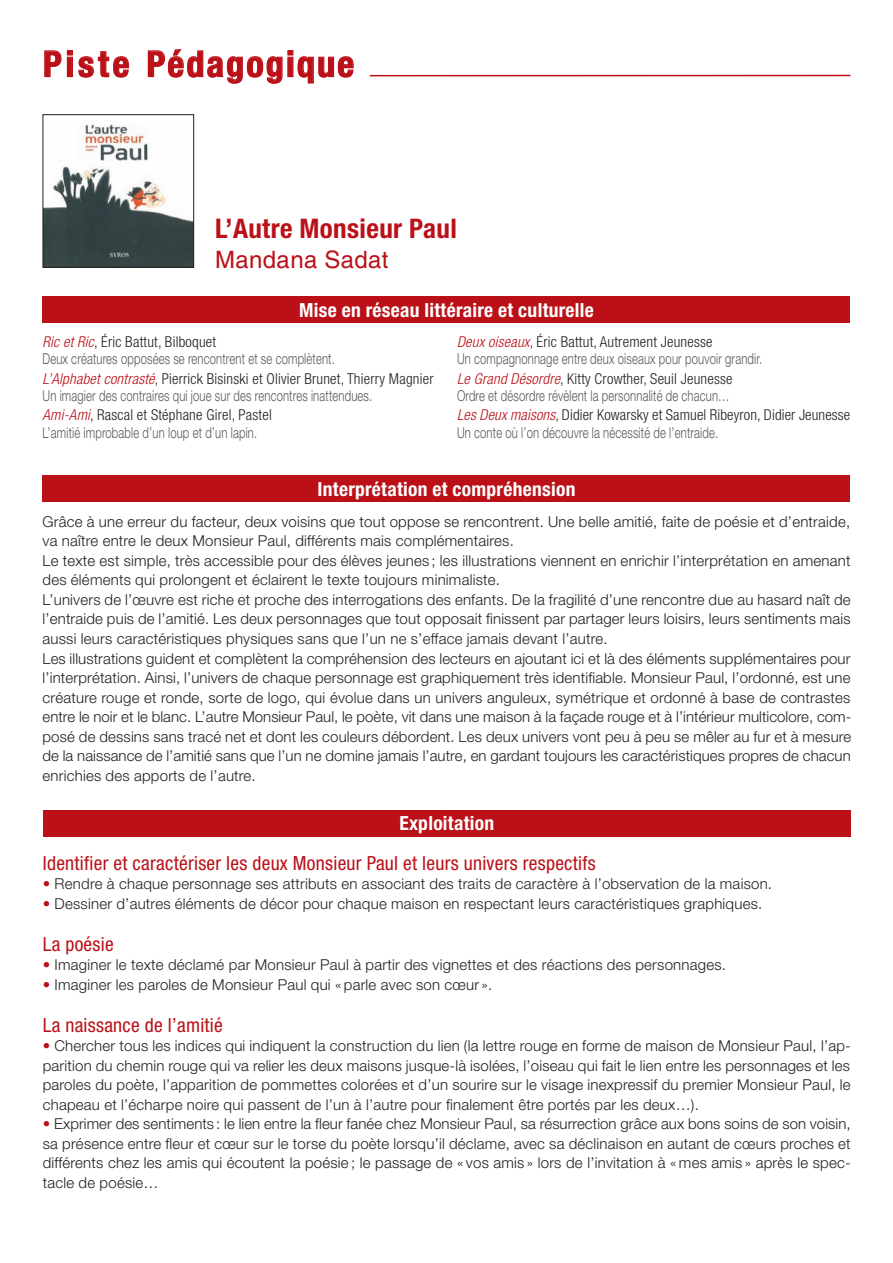
<style>
.page{position:relative;width:893px;height:1263px;background:#fff}
.page>*{position:absolute;margin:0;border:0;box-sizing:border-box;transform-origin:0 0}
.t1{font:700 condensed 36px "Helvetica Neue";letter-spacing:.06em;color:#bb1018}
.t2{font:700 condensed 27px "Helvetica Neue";letter-spacing:.015em;color:#bb1018}
.t3{font:24px "Helvetica";letter-spacing:.015em;color:#bb1018}
.t4{font:condensed 19.5px "Helvetica Neue";letter-spacing:.015em;color:#bb1018}
.t5{font:700 condensed 19.5px "Helvetica Neue";letter-spacing:.015em;color:#fff}
.t6{font:300 15px/19.5px "Helvetica Neue";letter-spacing:.015em;color:#231f20;text-align:justify}
.t7{font:300 15px/17.2px "Helvetica Neue";letter-spacing:.015em;color:#57585a;scale:.75 1}
.t8{font:300 condensed 15px/17.2px "Helvetica Neue";letter-spacing:.01em;color:#231f20}
.s1{font-style:italic;font-stretch:condensed;color:#bb1018}
.s2{font-stretch:condensed;color:#231f20}
.s3{font-style:italic;color:#bb1018}
.s4{font-stretch:normal;color:#57585a}
.s5{color:#bb1018}
</style>
<div class="page">
<img style="left:45px;top:118px;width:147px;height:148px">
<div style="left:43px;top:114px;width:151px;height:154px;border:1px solid #231f20"></div>
<div style="left:43px;top:296px;width:807px;height:27px;background:#bb1018"></div>
<div style="left:43px;top:475px;width:807px;height:27px;background:#bb1018"></div>
<hr style="left:370px;top:75px;width:480px;height:1px;background:#bb1018">
<div style="left:43px;top:810px;width:808px;height:26px;background:#bb1018"></div>
<h1 class="t1" style="left:43px;top:42px;width:313px">Piste Pédagogique</h1>
<h2 class="t2" style="left:215px;top:212px;width:243px">L’Autre Monsieur Paul</h2>
<h3 class="t3" style="left:215px;top:251px;width:175px">Mandana Sadat</h3>
<h3 class="t5" style="left:299px;top:298px;width:296px">Mise en réseau littéraire et culturelle</h3>
<p class="t7" style="left:43px;top:333px;width:391px"><span class="s1">Ric et Ric</span><span class="s2">, Éric Battut, Bilboquet<br></span>Deux créatures opposées se rencontrent et se complètent.</p>
<p class="t7" style="left:43px;top:369px;width:523px"><span class="s1">L’Alphabet contrasté</span><span class="s2">, Pierrick Bisinski et Olivier Brunet, Thierry Magnier<br></span>Un imagier des contraires qui joue sur des rencontres inattendues.</p>
<p class="t7" style="left:43px;top:406px;width:307px"><span class="s1">Ami-Ami</span><span class="s2">, Rascal et Stéphane Girel, Pastel<br></span>L’amitié improbable d’un loup et d’un lapin.</p>
<p class="t7" style="left:457px;top:333px;width:408px"><span class="s1">Deux oiseaux</span><span class="s2">, Éric Battut, Autrement Jeunesse<br></span>Un compagnonnage entre deux oiseaux pour pouvoir grandir.</p>
<p class="t7" style="left:457px;top:369px;width:369px"><span class="s1">Le Grand Désordre</span><span class="s2">, Kitty Crowther, Seuil Jeunesse<br></span>Ordre et désordre révèlent la personnalité de chacun…</p>
<p class="t8" style="left:457px;top:408px;width:395px"><span class="s3">Les Deux maisons</span>, Didier Kowarsky et Samuel Ribeyron, Didier Jeunesse<br><span class="s4">Un conte où l’on découvre la nécessité de l’entraide.</span></p>
<h3 class="t5" style="left:318px;top:477px;width:259px">Interprétation et compréhension</h3>
<p class="t6" style="left:43px;top:512px;width:810px;text-align:left">Grâce à une erreur du facteur, deux voisins que tout oppose se rencontrent. Une belle amitié, faite de poésie et d’entraide, va naître entre le deux Monsieur Paul, différents mais complémentaires.<br>Le texte est simple, très accessible pour des élèves jeunes ; les illustrations viennent en enrichir l’interprétation en amenant des éléments qui prolongent et éclairent le texte toujours minimaliste.<br>L’univers de l’œuvre est riche et proche des interrogations des enfants. De la fragilité d’une rencontre due au hasard naît de l’entraide puis de l’amitié. Les deux personnages que tout opposait finissent par partager leurs loisirs, leurs sentiments mais aussi leurs caractéristiques physiques sans que l’un ne s’efface jamais devant l’autre.<br>Les illustrations guident et complètent la compréhension des lecteurs en ajoutant ici et là des éléments supplémentaires pour l’interprétation. Ainsi, l’univers de chaque personnage est graphiquement très identifiable. Monsieur Paul, l’ordonné, est une créature rouge et ronde, sorte de logo, qui évolue dans un univers anguleux, symétrique et ordonné à base de contrastes entre le noir et le blanc. L’autre Monsieur Paul, le poète, vit dans une maison à la façade rouge et à l’intérieur multicolore, com&shy;posé de dessins sans tracé net et dont les couleurs débordent. Les deux univers vont peu à peu se mêler au fur et à mesure de la naissance de l’amitié sans que l’un ne domine jamais l’autre, en gardant toujours les caractéristiques propres de chacun enrichies des apports de l’autre.</p>
<h3 class="t5" style="left:399px;top:811px;width:96px">Exploitation</h3>
<h3 class="t4" style="left:43px;top:856px;width:554px">Identifier et caractériser les deux Monsieur Paul et leurs univers respectifs</h3>
<p class="t6" style="left:43px;top:874px;width:731px"><span class="s5">•</span> Rendre à chaque personnage ses attributs en associant des traits de caractère à l’observation de la maison.</p>
<p class="t6" style="left:43px;top:893px;width:721px"><span class="s5">•</span> Dessiner d’autres éléments de décor pour chaque maison en respectant leurs caractéristiques graphiques.</p>
<h3 class="t4" style="left:43px;top:937px;width:72px">La poésie</h3>
<p class="t6" style="left:43px;top:955px;width:685px"><span class="s5">•</span> Imaginer le texte déclamé par Monsieur Paul à partir des vignettes et des réactions des personnages.</p>
<p class="t6" style="left:43px;top:974px;width:451px"><span class="s5">•</span> Imaginer les paroles de Monsieur Paul qui « parle avec son cœur ».</p>
<h3 class="t4" style="left:43px;top:1018px;width:182px">La naissance de l’amitié</h3>
<p class="t6" style="left:43px;top:1036px;width:809px"><span class="s5">•</span> Chercher tous les indices qui indiquent la construction du lien (la lettre rouge en forme de maison de Monsieur Paul, l’ap&shy;parition du chemin rouge qui va relier les deux maisons jusque-là isolées, l’oiseau qui fait le lien entre les personnages et les paroles du poète, l’apparition de pommettes colorées et d’un sourire sur le visage inexpressif du premier Monsieur Paul, le chapeau et l’écharpe noire qui passent de l’un à l’autre pour finalement être portés par les deux…).</p>
<p class="t6" style="left:43px;top:1114px;width:809px"><span class="s5">•</span> Exprimer des sentiments: le lien entre la fleur fanée chez Monsieur Paul, sa résurrection grâce aux bons soins de son voisin, sa présence entre fleur et cœur sur le torse du poète lorsqu’il déclame, avec sa déclinaison en autant de cœurs proches et différents chez les amis qui écoutent la poésie ; le passage de « vos amis » lors de l’invitation à « mes amis » après le spec&shy;tacle de poésie…</p>
</div>
